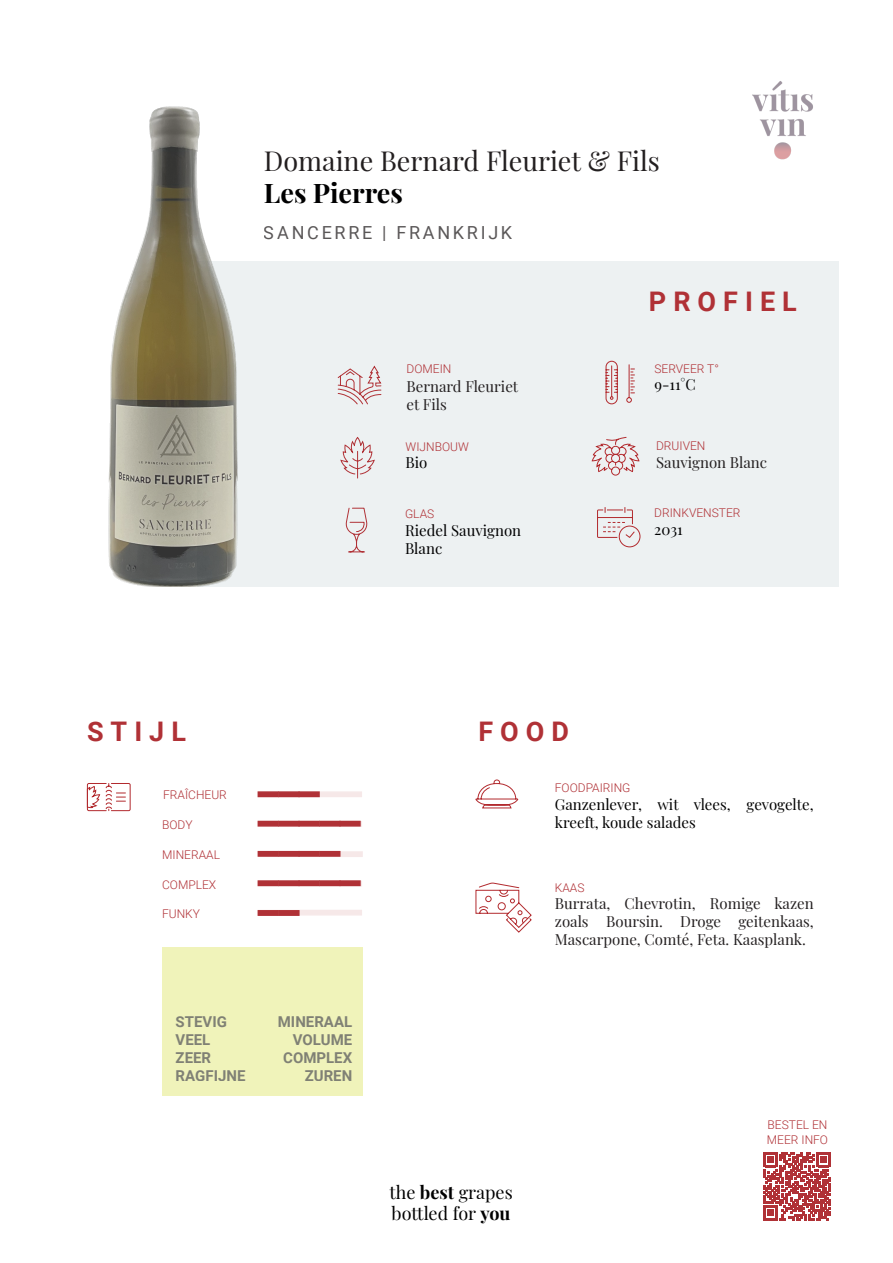
<style>
.page{position:relative;width:893px;height:1263px;background:#fff}
.page>*{position:absolute;margin:0;border:0;box-sizing:border-box;transform-origin:0 0}
.t1{font:27px "Playfair Display";color:#231f20}
.t2{font:700 27px "Roboto";letter-spacing:.26em;color:#b03136}
.t3{font:700 27px "Playfair Display";color:#000001}
.t4{font:18px/21.6px "Playfair Display";color:#000001}
.t5{font:18px "Roboto";letter-spacing:.15em;color:#231f20}
.t6{font:15px/18px "Playfair Display";color:#231f20}
.t7{font:15px/18px "Playfair Display";color:#000001}
.t8{font:700 15px "Roboto";color:#4f4f57}
.t9{font:300 12px/14.4px "Roboto";color:#b03136}
.s1{font-weight:700}
</style>
<div class="page">
<img style="left:752px;top:81px;width:61px;height:79px">
<div style="left:197px;top:261px;width:642px;height:325px;background:#edf1f2"></div>
<img style="left:109px;top:107px;width:128px;height:479px">
<svg style="left:337px;top:365px;width:45px;height:40px"></svg>
<svg style="left:340px;top:437px;width:35px;height:42px"></svg>
<svg style="left:591px;top:437px;width:49px;height:39px"></svg>
<svg style="left:605px;top:360px;width:30px;height:45px"></svg>
<svg style="left:345px;top:507px;width:23px;height:46px"></svg>
<svg style="left:597px;top:507px;width:44px;height:41px"></svg>
<div style="left:258px;top:791px;width:104px;height:6px;background:#f6e8e8"></div>
<svg style="left:86px;top:783px;width:45px;height:28px"></svg>
<div style="left:258px;top:851px;width:105px;height:6px;background:#f6e8e8"></div>
<div style="left:258px;top:910px;width:104px;height:5px;background:#f6e8e8"></div>
<div style="left:258px;top:881px;width:104px;height:5px;background:#f6e8e8"></div>
<svg style="left:258px;top:791px;width:20px;height:6px"></svg>
<svg style="left:258px;top:821px;width:104px;height:6px"></svg>
<svg style="left:278px;top:791px;width:20px;height:6px"></svg>
<svg style="left:298px;top:791px;width:22px;height:6px"></svg>
<div style="left:258px;top:821px;width:21px;height:5px;background:#b03136"></div>
<div style="left:278px;top:821px;width:22px;height:5px;background:#b03136"></div>
<div style="left:298px;top:821px;width:22px;height:5px;background:#b03136"></div>
<div style="left:319px;top:821px;width:21px;height:5px;background:#b03136"></div>
<div style="left:339px;top:821px;width:22px;height:5px;background:#b03136"></div>
<svg style="left:258px;top:851px;width:20px;height:6px"></svg>
<svg style="left:278px;top:851px;width:20px;height:6px"></svg>
<svg style="left:298px;top:851px;width:21px;height:6px"></svg>
<svg style="left:319px;top:851px;width:21px;height:6px"></svg>
<svg style="left:258px;top:910px;width:20px;height:6px"></svg>
<svg style="left:278px;top:910px;width:22px;height:6px"></svg>
<svg style="left:258px;top:880px;width:20px;height:6px"></svg>
<svg style="left:278px;top:880px;width:20px;height:6px"></svg>
<svg style="left:298px;top:880px;width:21px;height:6px"></svg>
<svg style="left:319px;top:880px;width:20px;height:6px"></svg>
<svg style="left:339px;top:880px;width:22px;height:6px"></svg>
<div style="left:162px;top:947px;width:201px;height:148px;background:#f0f3ba"></div>
<svg style="left:475px;top:779px;width:44px;height:30px"></svg>
<svg style="left:475px;top:882px;width:57px;height:51px"></svg>
<svg style="left:763px;top:1153px;width:68px;height:67px"></svg>
<p class="t1" style="left:264px;top:140px;width:397px">Domaine Bernard Fleuriet &amp; Fils</p>
<p class="t3" style="left:264px;top:172px;width:141px">Les Pierres</p>
<p class="t5" style="left:264px;top:220px;width:250px">SANCERRE | FRANKRIJK</p>
<p class="t9" style="left:407px;top:361px;width:46px">DOMEIN</p>
<p class="t2" style="left:649px;top:283px;width:149px">PROFIEL</p>
<p class="t9" style="left:654px;top:361px;width:66px">SERVEER T°</p>
<p class="t6" style="left:407px;top:376px;width:113px">Bernard Fleuriet et Fils</p>
<p class="t7" style="left:654px;top:375px;width:43px">9-11°C</p>
<p class="t9" style="left:406px;top:439px;width:65px">WIJNBOUW</p>
<p class="t7" style="left:406px;top:452px;width:23px">Bio</p>
<p class="t9" style="left:656px;top:438px;width:51px">DRUIVEN</p>
<p class="t6" style="left:656px;top:452px;width:113px">Sauvignon Blanc</p>
<p class="t9" style="left:405px;top:506px;width:31px">GLAS</p>
<p class="t9" style="left:654px;top:505px;width:88px">DRINKVENSTER</p>
<p class="t7" style="left:405px;top:520px;width:118px">Riedel Sauvignon<br>Blanc</p>
<p class="t2" style="left:87px;top:713px;width:100px">STIJL</p>
<p class="t2" style="left:478px;top:713px;width:92px">FOOD</p>
<p class="t7" style="left:654px;top:519px;width:30px">2031</p>
<p class="t9" style="left:163px;top:787px;width:65px">FRAÎCHEUR</p>
<p class="t9" style="left:162px;top:817px;width:32px">BODY</p>
<p class="t9" style="left:162px;top:847px;width:59px">MINERAAL</p>
<p class="t9" style="left:162px;top:877px;width:56px">COMPLEX</p>
<p class="t9" style="left:162px;top:906px;width:39px">FUNKY</p>
<p class="t8" style="left:176px;top:1011px;width:53px">STEVIG</p>
<p class="t8" style="left:278px;top:1011px;width:76px">MINERAAL</p>
<p class="t8" style="left:176px;top:1029px;width:36px">VEEL</p>
<p class="t8" style="left:293px;top:1029px;width:61px">VOLUME</p>
<p class="t8" style="left:176px;top:1047px;width:37px">ZEER</p>
<p class="t8" style="left:283px;top:1047px;width:71px">COMPLEX</p>
<p class="t8" style="left:176px;top:1065px;width:71px">RAGFIJNE</p>
<p class="t8" style="left:305px;top:1065px;width:49px">ZUREN</p>
<p class="t4" style="left:389px;top:1180px;width:125px">the <span class="s1">best</span> grapes bottled for <span class="s1">you</span></p>
<p class="t9" style="left:555px;top:780px;width:77px">FOODPAIRING</p>
<p class="t7" style="left:555px;top:794px;width:260px">Ganzenlever, wit vlees, gevogelte, kreeft, koude salades</p>
<p class="t9" style="left:555px;top:880px;width:31px">KAAS</p>
<p class="t6" style="left:555px;top:893px;width:260px;text-align:justify">Burrata, Chevrotin, Romige kazen zoals Boursin. Droge geitenkaas, Mascarpone, Comté, Feta. Kaasplank.</p>
<p class="t9" style="left:767px;top:1117px;width:63px">BESTEL EN<br>MEER INFO</p>
</div>
